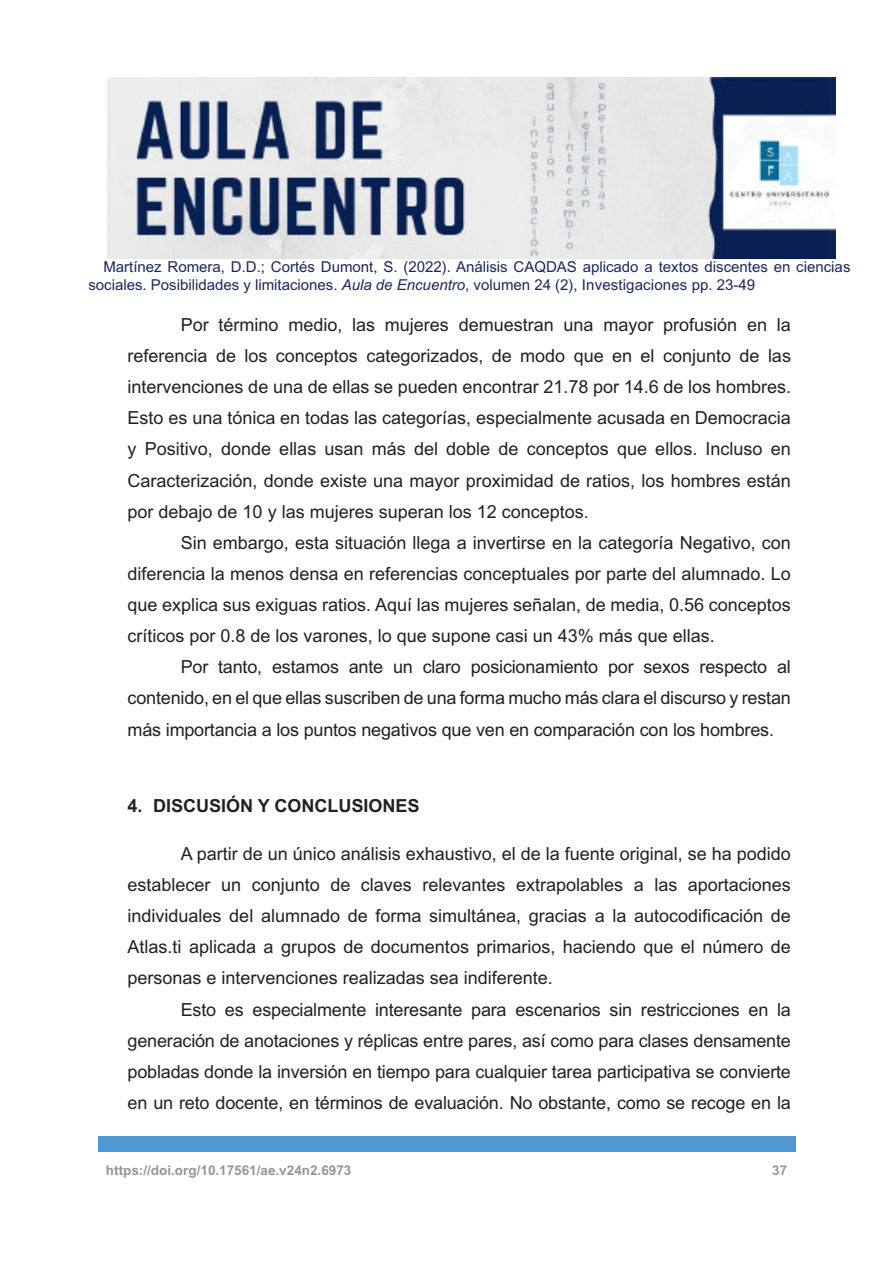
<style>
.page{position:relative;width:893px;height:1263px;background:#fff}
.page>*{position:absolute;margin:0;border:0;box-sizing:border-box;transform-origin:0 0}
.TX{font:18px/31.2px "Arial MT Std";color:#231f20;text-align:justify}
.t1{font:700 18px "Arial MT Std";color:#231f20}
.t2{font:15px/18px "Arial MT Std";color:#1c275a}
.t3{font:700 13.5px "Arial MT Std";color:#939598}
.s1{font-style:italic}
</style>
<div class="page">
<img style="left:108px;top:77px;width:727px;height:182px">
<div style="left:98px;top:1136px;width:697px;height:16px;background:#5198d2"></div>
<p class="t2" style="left:88px;top:258px;width:764px;text-indent:15px">Martínez Romera, D.D.; Cortés Dumont, S. (2022). Análisis CAQDAS aplicado a textos discentes en ciencias sociales. Posibilidades y limitaciones. <span class="s1">Aula de Encuentro</span>, volumen 24 (2), Investigaciones pp. 23-49</p>
<p class="TX" style="left:128px;top:309px;width:665px;text-indent:53px">Por término medio, las mujeres demuestran una mayor profusión en la referencia de los conceptos categorizados, de modo que en el conjunto de las intervenciones de una de ellas se pueden encontrar 21.78 por 14.6 de los hombres.<br>Esto es una tónica en todas las categorías, especialmente acusada en Democracia y Positivo, donde ellas usan más del doble de conceptos que ellos. Incluso en Caracterización, donde existe una mayor proximidad de ratios, los hombres están por debajo de 10 y las mujeres superan los 12 conceptos.</p>
<p class="TX" style="left:128px;top:527px;width:665px;text-indent:53px">Sin embargo, esta situación llega a invertirse en la categoría Negativo, con diferencia la menos densa en referencias conceptuales por parte del alumnado. Lo que explica sus exiguas ratios. Aquí las mujeres señalan, de media, 0.56 conceptos críticos por 0.8 de los varones, lo que supone casi un 43% más que ellas.</p>
<p class="TX" style="left:128px;top:651px;width:665px;text-indent:53px">Por tanto, estamos ante un claro posicionamiento por sexos respecto al contenido, en el que ellas suscriben de una forma mucho más clara el discurso y restan más importancia a los puntos negativos que ven en comparación con los hombres.</p>
<h1 class="t1" style="left:128px;top:795px;width:293px">4. DISCUSIÓN Y CONCLUSIONES</h1>
<p class="TX" style="left:128px;top:838px;width:665px;text-indent:53px">A partir de un único análisis exhaustivo, el de la fuente original, se ha podido establecer un conjunto de claves relevantes extrapolables a las aportaciones individuales del alumnado de forma simultánea, gracias a la autocodificación de Atlas.ti aplicada a grupos de documentos primarios, haciendo que el número de personas e intervenciones realizadas sea indiferente.</p>
<p class="TX" style="left:128px;top:993px;width:665px;text-indent:53px">Esto es especialmente interesante para escenarios sin restricciones en la generación de anotaciones y réplicas entre pares, así como para clases densamente pobladas donde la inversión en tiempo para cualquier tarea participativa se convierte en un reto docente, en términos de evaluación. No obstante, como se recoge en la</p>
<p class="t3" style="left:106px;top:1162px;width:247px">https://doi.org/10.17561/ae.v24n2.6973</p>
<p class="t3" style="left:772px;top:1162px;width:17px">37</p>
</div>
